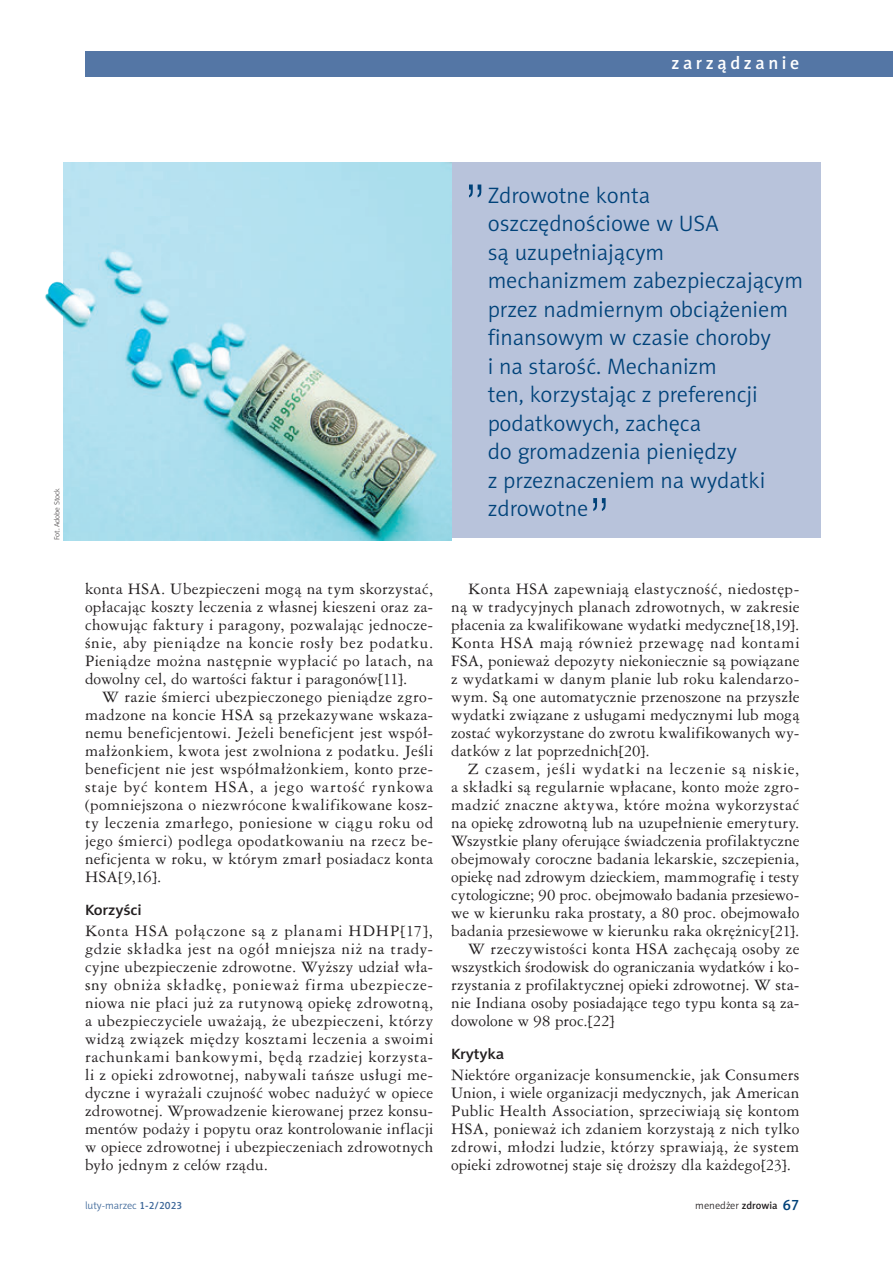
<style>
.page{position:relative;width:893px;height:1263px;background:#fff}
.page>*{position:absolute;margin:0;border:0;box-sizing:border-box;transform-origin:0 0}
.Wybicie{font:52.5px "Swis 721 Lt PL";color:#004279}
.Wybicie-2{font:22.5px/28.5px "Naomi Sans EFN Light";color:#004279}
.Belka_prawa{font:18px "Naomi Sans EFN Medium";letter-spacing:.2em;color:#fff}
.tekst{font:15px/18px "Ameri Garmnd PL";letter-spacing:.01em;color:#231f20;text-align:justify}
.tekst_bez_wciecia{font:15px/18px "Ameri Garmnd PL";letter-spacing:.01em;color:#231f20;text-align:justify}
.srodtytul_1{font:15px "Naomi Sans EFN Medium";letter-spacing:-.01em;color:#231f20;scale:1.1 1}
.t1{font:10.5px "Naomi Sans EFN Light";color:#3d6799}
.t2{font:10.5px "Naomi Sans EFN Light";color:#231f20}
.fot_autor{font:7.5px "Naomi Sans EFN Thin";color:#231f20}
.s1{font-family:"Naomi Sans EFN Medium"}
.s2{font-family:"Naomi Sans EFN Medium";font-size:15px;color:#004279}
</style>
<div class="page">
<div style="left:85px;top:51px;width:808px;height:26px;background:#5476a5"></div>
<div style="left:451px;top:162px;width:370px;height:375px;background:#b8c3db"></div>
<img style="left:207px;top:162px;width:244px;height:378px">
<img style="left:45px;top:162px;width:162px;height:378px">
<p class="Belka_prawa" style="left:671px;top:52px;width:129px">zarządzanie</p>
<p class="Wybicie" style="left:464px;top:171px;width:24px">”</p>
<p class="Wybicie-2" style="left:488px;top:181px;width:317px">Zdrowotne konta oszczędnościowe w USA<br>są uzupełniającym mechanizmem zabezpieczającym przez nadmiernym obciążeniem finansowym w czasie choroby<br>i na starość. Mechanizm<br>ten, korzystając z preferencji podatkowych, zachęca<br>do gromadzenia pieniędzy<br>z przeznaczeniem na wydatki zdrowotne</p>
<p class="fot_autor" style="left:53px;top:540px;width:54px;rotate:-90deg">Fot. Adobe Stock</p>
<p class="Wybicie" style="left:588px;top:484px;width:24px">”</p>
<p class="tekst" style="left:85px;top:579px;width:350px">konta HSA. Ubezpieczeni mogą na tym skorzystać, opłacając koszty leczenia z własnej kieszeni oraz za&shy;chowując faktury i paragony, pozwalając jednocze&shy;śnie, aby pieniądze na koncie rosły bez podatku.<br>Pieniądze można następnie wypłacić po latach, na dowolny cel, do wartości faktur i paragonów[11].</p>
<p class="tekst" style="left:85px;top:687px;width:350px;text-indent:17px">W razie śmierci ubezpieczonego pieniądze zgro&shy;madzone na koncie HSA są przekazywane wskaza&shy;nemu beneficjentowi. Jeżeli beneficjent jest współ&shy;małżonkiem, kwota jest zwolniona z podatku. Jeśli beneficjent nie jest współmałżonkiem, konto prze&shy;staje być kontem HSA, a jego wartość rynkowa (pomniejszona o niezwrócone kwalifikowane kosz&shy;ty leczenia zmarłego, poniesione w ciągu roku od jego śmierci) podlega opodatkowaniu na rzecz be&shy;neficjenta w roku, w którym zmarł posiadacz konta HSA[9,16].</p>
<p class="srodtytul_1" style="left:85px;top:901px;width:53px">Korzyści</p>
<p class="tekst_bez_wciecia" style="left:85px;top:921px;width:350px">Konta HSA połączone są z planami HDHP[17], gdzie składka jest na ogół mniejsza niż na trady&shy;cyjne ubezpieczenie zdrowotne. Wyższy udział wła&shy;sny obniża składkę, ponieważ firma ubezpiecze&shy;niowa nie płaci już za rutynową opiekę zdrowotną, a ubezpieczyciele uważają, że ubezpieczeni, którzy widzą związek między kosztami leczenia a swoimi rachunkami bankowymi, będą rzadziej korzysta&shy;li z opieki zdrowotnej, nabywali tańsze usługi me&shy;dyczne i wyrażali czujność wobec nadużyć w opiece zdrowotnej. Wprowadzenie kierowanej przez konsu&shy;mentów podaży i popytu oraz kontrolowanie inflacji w opiece zdrowotnej i ubezpieczeniach zdrowotnych było jednym z celów rządu.</p>
<p class="tekst" style="left:451px;top:579px;width:350px;text-indent:17px">Konta HSA zapewniają elastyczność, niedostęp&shy;ną w tradycyjnych planach zdrowotnych, w zakresie płacenia za kwalifikowane wydatki medyczne[18,19].<br>Konta HSA mają również przewagę nad kontami FSA, ponieważ depozyty niekoniecznie są powiązane z wydatkami w danym planie lub roku kalendarzo&shy;wym. Są one automatycznie przenoszone na przyszłe wydatki związane z usługami medycznymi lub mogą zostać wykorzystane do zwrotu kwalifikowanych wy&shy;datków z lat poprzednich[20].</p>
<p class="tekst" style="left:451px;top:759px;width:350px;text-indent:17px">Z czasem, jeśli wydatki na leczenie są niskie, a składki są regularnie wpłacane, konto może zgro&shy;madzić znaczne aktywa, które można wykorzystać na opiekę zdrowotną lub na uzupełnienie emerytury.<br>Wszystkie plany oferujące świadczenia profilaktyczne obejmowały coroczne badania lekarskie, szczepienia, opiekę nad zdrowym dzieckiem, mammografię i testy cytologiczne; 90 proc. obejmowało badania przesiewo&shy;we w kierunku raka prostaty, a 80 proc. obejmowało badania przesiewowe w kierunku raka okrężnicy[21].</p>
<p class="tekst" style="left:451px;top:939px;width:350px;text-indent:17px">W rzeczywistości konta HSA zachęcają osoby ze wszystkich środowisk do ograniczania wydatków i ko&shy;rzystania z profilaktycznej opieki zdrowotnej. W sta&shy;nie Indiana osoby posiadające tego typu konta są za&shy;dowolone w 98 proc.[22]</p>
<p class="srodtytul_1" style="left:451px;top:1045px;width:50px">Krytyka</p>
<p class="tekst_bez_wciecia" style="left:451px;top:1065px;width:350px">Niektóre organizacje konsumenckie, jak Consumers Union, i wiele organizacji medycznych, jak American Public Health Association, sprzeciwiają się kontom HSA, ponieważ ich zdaniem korzystają z nich tylko zdrowi, młodzi ludzie, którzy sprawiają, że system opieki zdrowotnej staje się droższy dla każdego[23].</p>
<p class="t1" style="left:85px;top:1199px;width:99px">luty-marzec <span class="s1">1-2/2023</span></p>
<p class="t2" style="left:695px;top:1199px;width:106px">menedżer <span class="s1">zdrowia</span> <span class="s2">67</span></p>
</div>
